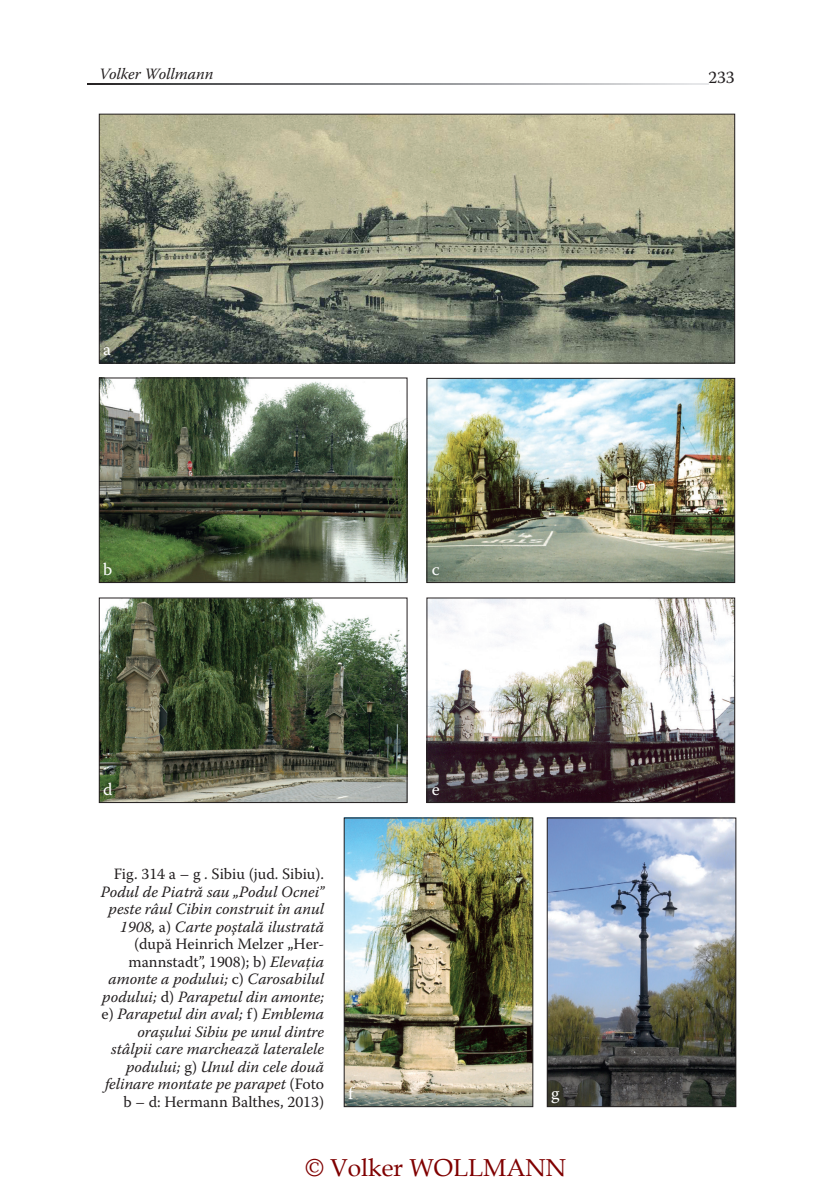
<style>
.page{position:relative;width:834px;height:1196px;background:#fff}
.page>*{position:absolute;margin:0;border:0;box-sizing:border-box;transform-origin:0 0}
.t1{font:24.5px "Book Antiqua";color:#800000}
.t2{font:17.5px "Warnock Pro";color:#fff}
.t3{font:17.5px "Warnock Pro";color:#231f20}
.t4{font:italic 15.75px/17.5px "Warnock Pro";color:#231f20;text-align:right}
.t5{font:15.75px "Warnock Pro";color:#231f20}
.s1{font-style:normal}
</style>
<div class="page">
<svg style="left:88px;top:83px;width:620px;height:1px"></svg>
<img style="left:101px;top:116px;width:631px;height:245px">
<div style="left:99px;top:114px;width:635px;height:249px;border:1px solid #231f20"></div>
<img style="left:101px;top:380px;width:304px;height:200px">
<div style="left:99px;top:378px;width:308px;height:204px;border:1px solid #231f20"></div>
<img style="left:429px;top:380px;width:303px;height:200px">
<div style="left:427px;top:378px;width:307px;height:204px;border:1px solid #231f20"></div>
<img style="left:101px;top:600px;width:304px;height:200px">
<div style="left:99px;top:598px;width:308px;height:204px;border:1px solid #231f20"></div>
<img style="left:429px;top:600px;width:303px;height:200px">
<div style="left:427px;top:598px;width:307px;height:204px;border:1px solid #231f20"></div>
<img style="left:346px;top:820px;width:185px;height:284px">
<div style="left:344px;top:818px;width:189px;height:288px;border:1px solid #231f20"></div>
<img style="left:549px;top:820px;width:184px;height:284px">
<div style="left:547px;top:818px;width:188px;height:288px;border:1px solid #231f20"></div>
<p class="t4" style="left:99px;top:65px;width:115px">Volker Wollmann</p>
<p class="t3" style="left:708px;top:66px;width:28px">233</p>
<p class="t2" style="left:103px;top:339px;width:9px">a</p>
<p class="t2" style="left:103px;top:559px;width:11px">b</p>
<p class="t2" style="left:432px;top:559px;width:9px">c</p>
<p class="t2" style="left:103px;top:778px;width:11px">d</p>
<p class="t2" style="left:432px;top:778px;width:9px">e</p>
<p class="t5" style="left:114px;top:864px;width:212px">Fig. 314 a – g . Sibiu (jud. Sibiu).</p>
<p class="t4" style="left:101px;top:882px;width:225px">Podul de Piatră sau „Podul Ocnei” peste râul Cibin construit în anul<br>1908, <span class="s1">a)</span> Carte poştală ilustrată <span class="s1">(după Heinrich Melzer „Her&shy;mannstadt”, 1908); b)</span> Elevaţia amonte a podului; <span class="s1">c)</span> Carosabilul podului; <span class="s1">d)</span> Parapetul din amonte; <span class="s1">e)</span> Parapetul din aval; <span class="s1">f)</span> Emblema oraşului Sibiu pe unul dintre stâlpii care marchează lateralele podului; <span class="s1">g)</span> Unul din cele două felinare montate pe parapet <span class="s1">(Foto b – d: Hermann Balthes, 2013)</span></p>
<p class="t2" style="left:348px;top:1082px;width:7px">f</p>
<p class="t2" style="left:551px;top:1082px;width:10px">g</p>
<h1 class="t1" style="left:305px;top:1150px;width:262px">© Volker WOLLMANN</h1>
</div>
